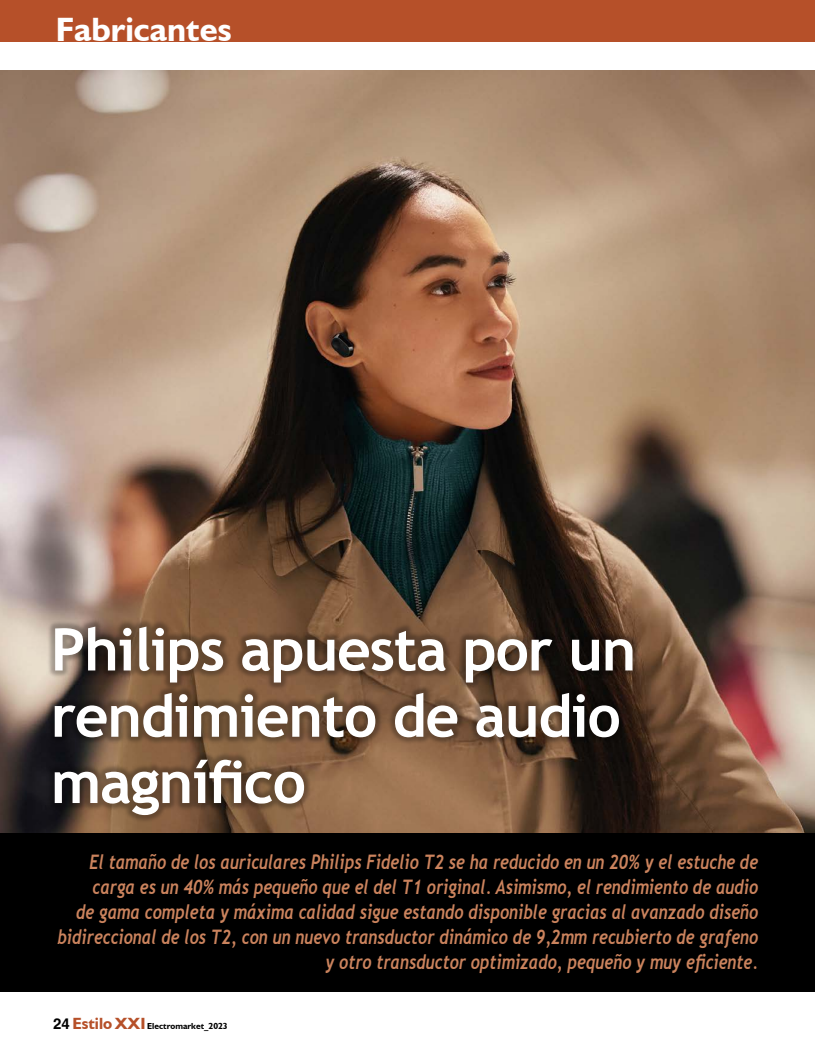
<style>
.page{position:relative;width:815px;height:1063px;background:#fff}
.page>*{position:absolute;margin:0;border:0;box-sizing:border-box;transform-origin:0 0}
.t1{font:700 58.75px/66.2px "Trebuchet MS";letter-spacing:-.02em;color:#fff}
.t2{font:700 33.75px "Humanist 521 BT";color:#fff}
.t3{font:italic 700 20px/25px "Trebuchet";color:#cb835d;text-align:right;scale:.8 1}
.t4{font:700 8.75px "Humanist 521 BT";color:#000}
.s1{font-family:"Helvetica";font-size:15px}
.s2{font-size:16.25px;color:#b65029}
</style>
<div class="page">
<div style="left:0;top:0;width:815px;height:41px;background:#b65029"></div>
<img style="left:0;top:71px;width:815px;height:762px">
<div style="left:0;top:833px;width:815px;height:159px;background:#000"></div>
<div style="left:46px;top:618px;width:595px;height:205px;background:#000;opacity:.28"></div>
<h2 class="t2" style="left:56px;top:9px;width:177px">Fabricantes</h2>
<h1 class="t1" style="left:51px;top:617px;width:587px">Philips apuesta por un rendimiento de audio magnífico</h1>
<p class="t3" style="left:57px;top:849px;width:878px">El tamaño de los auriculares Philips Fidelio T2 se ha reducido en un 20% y el estuche de carga es un 40% más pequeño que el del T1 original. Asimismo, el rendimiento de audio<br>de gama completa y máxima calidad sigue estando disponible gracias al avanzado diseño bidireccional de los T2, con un nuevo transductor dinámico de 9,2mm recubierto de grafeno y otro transductor optimizado, pequeño y muy eficiente.</p>
<p class="t4" style="left:53px;top:1021px;width:176px"><span class="s1">24</span> <span class="s2">Estilo XXI</span> Electromarket_2023</p>
</div>
